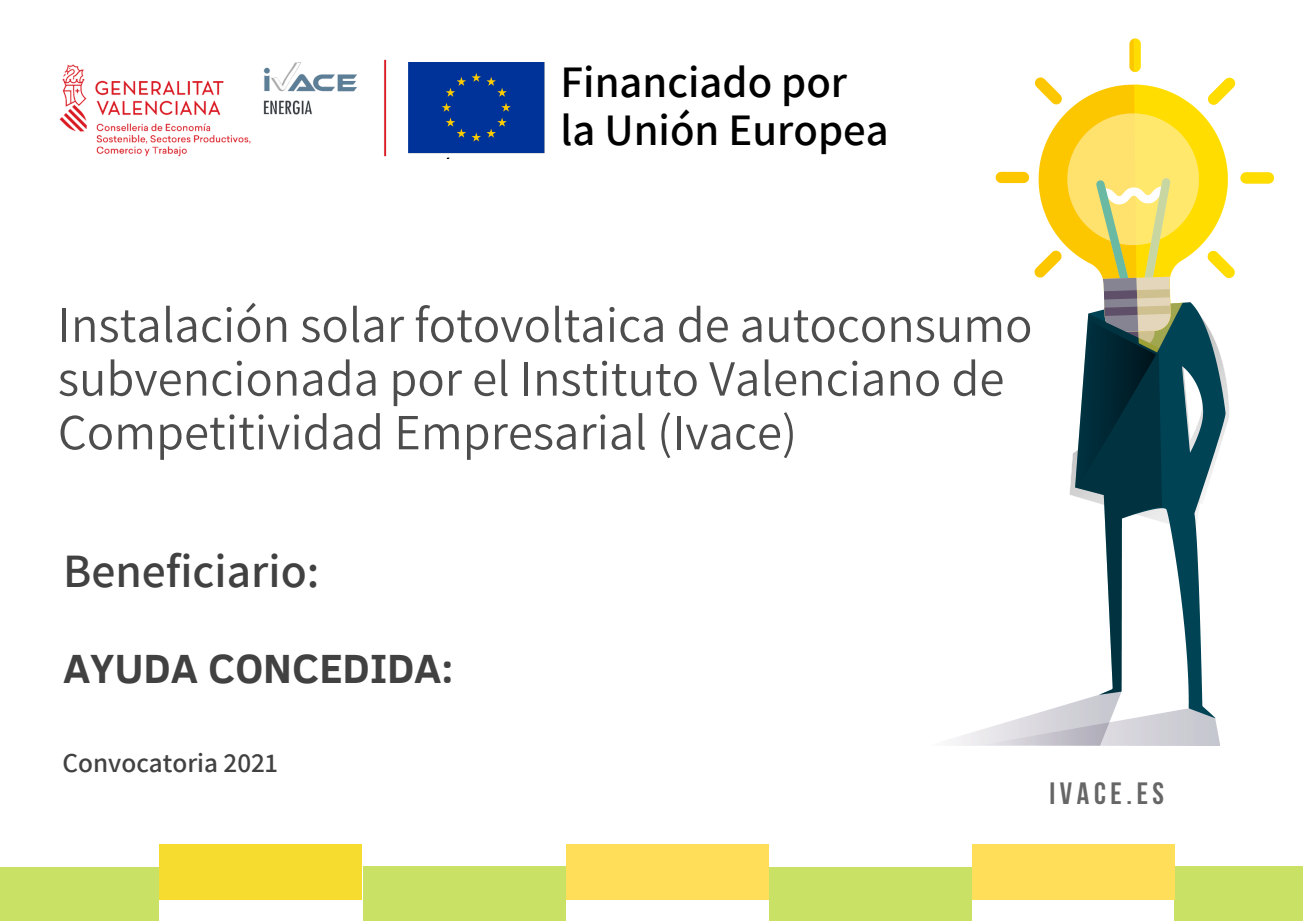
<style>
.page{position:relative;width:1303px;height:921px;background:#fff}
.page>*{position:absolute;margin:0;border:0;box-sizing:border-box;transform-origin:0 0}
.t1{font:50.71px/53.7px "Assistant";color:#4d4d4d}
.t2{font:600 47.77px "Assistant";color:#414141}
.t3{font:600 44.91px "Assistant";color:#000}
.t4{font:700 41.82px "Clear Sans";color:#414141}
.t5{font:700 30.73px "Bebas Neue";letter-spacing:.15em;color:#666}
.t6{font:600 27.3px "Assistant";color:#414141}
</style>
<div class="page">
<img style="left:951px;top:38px;width:324px;height:707px">
<div style="left:0;top:867px;width:159px;height:54px;background:#c9e265"></div>
<div style="left:1174px;top:866px;width:128px;height:55px;background:#c9e265"></div>
<div style="left:362px;top:866px;width:203px;height:55px;background:#c9e265"></div>
<div style="left:768px;top:867px;width:203px;height:54px;background:#c9e265"></div>
<div style="left:159px;top:845px;width:203px;height:55px;background:#f6dc2e"></div>
<div style="left:971px;top:844px;width:203px;height:55px;background:#ffde59"></div>
<div style="left:566px;top:844px;width:202px;height:55px;background:#ffde59"></div>
<img style="left:59px;top:60px;width:328px;height:97px">
<img style="left:408px;top:62px;width:137px;height:96px">
<p class="t3" style="left:560px;top:52px;width:288px">Financiado por</p>
<p class="t3" style="left:560px;top:99px;width:329px">la Unión Europea</p>
<p class="t1" style="left:58px;top:296px;width:976px">Instalación solar fotovoltaica de autoconsumo subvencionada por el Instituto Valenciano de<br>Competitividad Empresarial (Ivace)</p>
<p class="t2" style="left:63px;top:538px;width:258px">Beneficiario:</p>
<p class="t4" style="left:63px;top:637px;width:392px">AYUDA CONCEDIDA:</p>
<p class="t6" style="left:62px;top:744px;width:217px">Convocatoria 2021</p>
<p class="t5" style="left:1049px;top:781px;width:116px">IVACE.ES</p>
</div>
